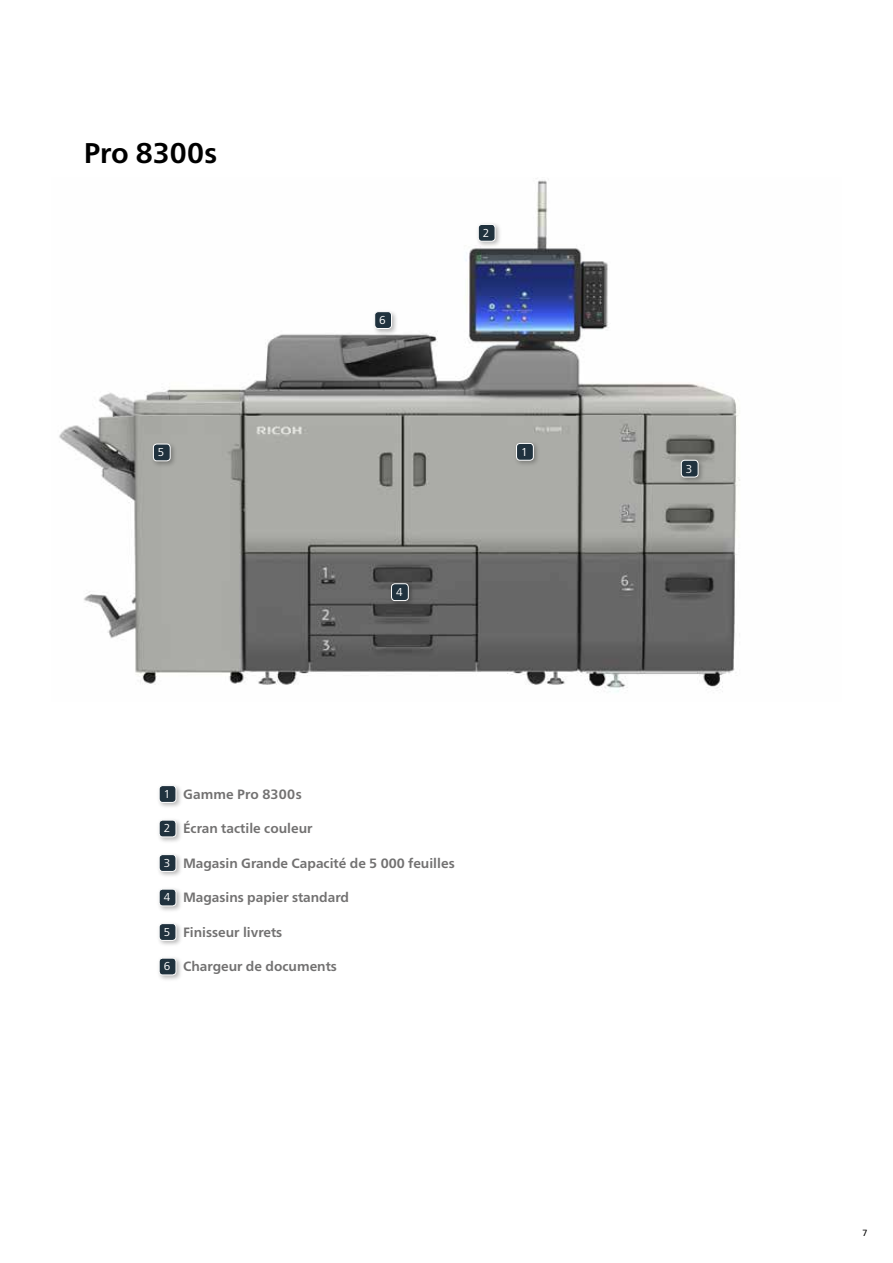
<style>
.page{position:relative;width:893px;height:1263px;background:#fff}
.page>*{position:absolute;margin:0;border:0;box-sizing:border-box;transform-origin:0 0}
.t1{font:700 28.5px "Frutiger Neue LTW1 G";color:#000}
.t2{font:700 13.5px "Frutiger Neue LTW1 G";color:#727171}
.t3{font:12px "Frutiger Next LTW1 G";color:#fff}
.t4{font:9px "Frutiger LT Std";color:#000}
.s1{font-family:"Frutiger Next LTW1 G";font-weight:400;font-size:12px;color:#fff}
</style>
<div class="page">
<div style="left:156px;top:783px;width:27px;height:26px;background:#000;opacity:.29"></div>
<div style="left:159px;top:786px;width:17px;height:16px;background:#20323e;border-radius:3px"></div>
<div style="left:159px;top:785px;width:17px;height:18px;border:1px solid #fff;border-radius:3px"></div>
<div style="left:156px;top:817px;width:27px;height:27px;background:#000;opacity:.29"></div>
<div style="left:159px;top:820px;width:17px;height:17px;background:#20323e;border-radius:3px"></div>
<div style="left:159px;top:820px;width:17px;height:17px;border:1px solid #fff;border-radius:3px"></div>
<div style="left:156px;top:852px;width:27px;height:26px;background:#000;opacity:.29"></div>
<div style="left:159px;top:855px;width:17px;height:16px;background:#20323e;border-radius:3px"></div>
<div style="left:159px;top:854px;width:17px;height:18px;border:1px solid #fff;border-radius:3px"></div>
<div style="left:156px;top:886px;width:27px;height:27px;background:#000;opacity:.29"></div>
<div style="left:159px;top:889px;width:17px;height:17px;background:#20323e;border-radius:3px"></div>
<div style="left:159px;top:889px;width:17px;height:17px;border:1px solid #fff;border-radius:3px"></div>
<div style="left:156px;top:921px;width:27px;height:26px;background:#000;opacity:.29"></div>
<div style="left:159px;top:924px;width:17px;height:16px;background:#20323e;border-radius:3px"></div>
<div style="left:159px;top:923px;width:17px;height:18px;border:1px solid #fff;border-radius:3px"></div>
<div style="left:156px;top:955px;width:27px;height:27px;background:#000;opacity:.29"></div>
<div style="left:159px;top:958px;width:17px;height:17px;background:#20323e;border-radius:3px"></div>
<div style="left:159px;top:958px;width:17px;height:17px;border:1px solid #fff;border-radius:3px"></div>
<img style="left:59px;top:180px;width:681px;height:512px">
<div style="left:514px;top:440px;width:26px;height:27px;background:#000;opacity:.29"></div>
<div style="left:516px;top:443px;width:17px;height:17px;background:#20323e;border-radius:3px"></div>
<div style="left:516px;top:443px;width:18px;height:17px;border:1px solid #fff;border-radius:3px"></div>
<div style="left:475px;top:222px;width:27px;height:26px;background:#000;opacity:.29"></div>
<div style="left:478px;top:224px;width:17px;height:17px;background:#20323e;border-radius:3px"></div>
<div style="left:478px;top:224px;width:17px;height:18px;border:1px solid #fff;border-radius:3px"></div>
<div style="left:678px;top:457px;width:27px;height:27px;background:#000;opacity:.29"></div>
<div style="left:681px;top:460px;width:17px;height:17px;background:#20323e;border-radius:3px"></div>
<div style="left:681px;top:460px;width:17px;height:17px;border:1px solid #fff;border-radius:3px"></div>
<div style="left:150px;top:441px;width:27px;height:27px;background:#000;opacity:.29"></div>
<div style="left:153px;top:444px;width:17px;height:17px;background:#20323e;border-radius:3px"></div>
<div style="left:153px;top:444px;width:18px;height:17px;border:1px solid #fff;border-radius:3px"></div>
<div style="left:372px;top:309px;width:26px;height:26px;background:#000;opacity:.29"></div>
<div style="left:375px;top:312px;width:16px;height:16px;background:#20323e;border-radius:3px"></div>
<div style="left:374px;top:311px;width:18px;height:18px;border:1px solid #fff;border-radius:3px"></div>
<div style="left:389px;top:581px;width:26px;height:26px;background:#000;opacity:.29"></div>
<div style="left:391px;top:584px;width:17px;height:16px;background:#20323e;border-radius:3px"></div>
<div style="left:391px;top:583px;width:18px;height:18px;border:1px solid #fff;border-radius:3px"></div>
<h1 class="t1" style="left:84px;top:137px;width:135px">Pro 8300s</h1>
<p class="t3" style="left:379px;top:313px;width:8px">6</p>
<p class="t3" style="left:483px;top:226px;width:8px">2</p>
<p class="t3" style="left:159px;top:446px;width:8px">5</p>
<p class="t3" style="left:521px;top:445px;width:8px">1</p>
<p class="t3" style="left:396px;top:585px;width:8px">4</p>
<p class="t2" style="left:164px;top:786px;width:139px"><span class="s1">1</span> Gamme Pro 8300s</p>
<p class="t2" style="left:164px;top:820px;width:150px"><span class="s1">2</span> Écran tactile couleur</p>
<p class="t2" style="left:164px;top:855px;width:292px"><span class="s1">3</span> Magasin Grande Capacité de 5 000 feuilles</p>
<p class="t2" style="left:164px;top:889px;width:187px"><span class="s1">4</span> Magasins papier standard</p>
<p class="t2" style="left:164px;top:924px;width:120px"><span class="s1">5</span> Finisseur livrets</p>
<p class="t2" style="left:164px;top:958px;width:175px"><span class="s1">6</span> Chargeur de documents</p>
<p class="t3" style="left:686px;top:462px;width:8px">3</p>
<p class="t4" style="left:862px;top:1227px;width:7px">7</p>
</div>
